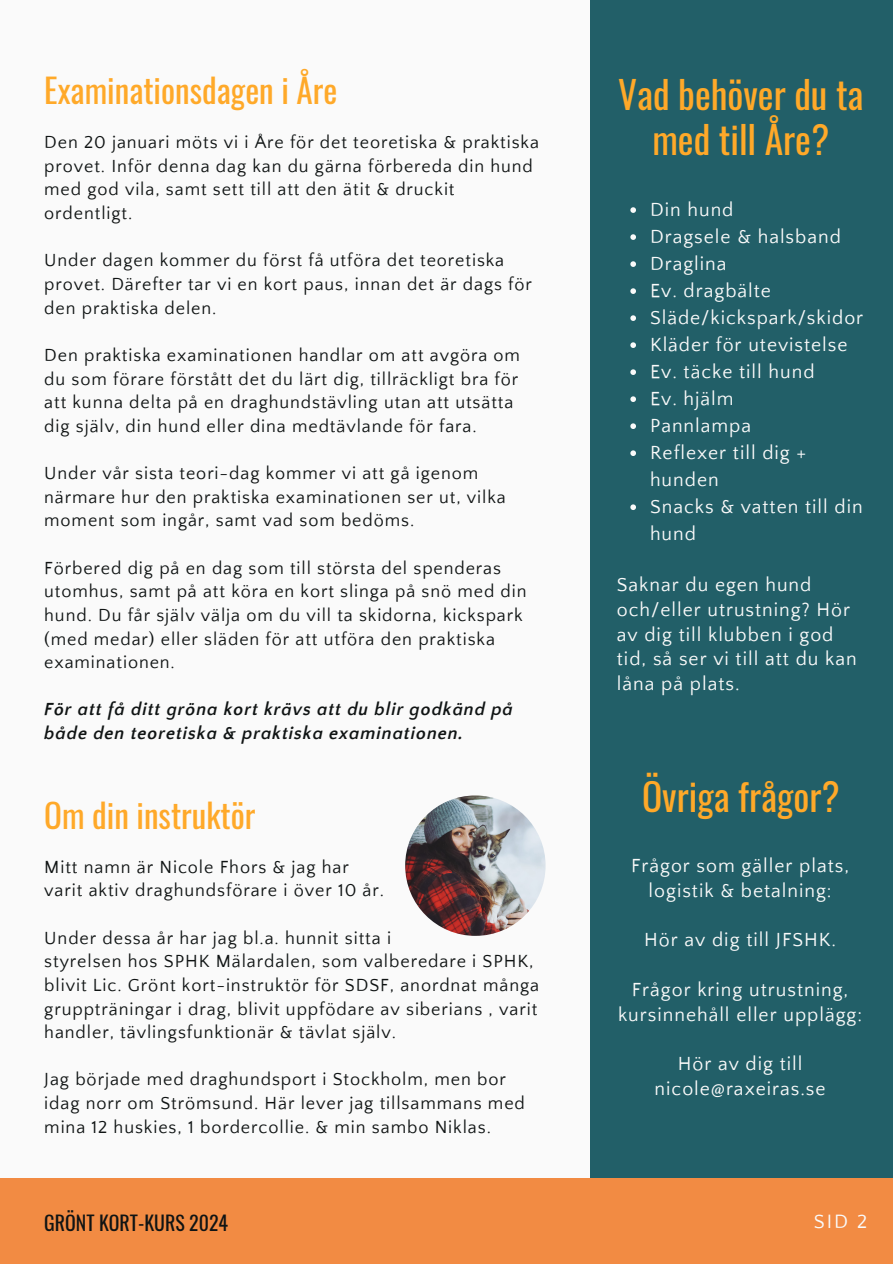
<style>
.page{position:relative;width:893px;height:1264px;background:#fff}
.page>*{position:absolute;margin:0;border:0;box-sizing:border-box;transform-origin:0 0}
.t1{font:37.5px/45px "Oswald";color:#ffa929;text-align:center}
.t2{font:33.15px "Oswald";color:#ffa929}
.t3{font:19.8px "Oswald";color:#101414}
.t4{font:19.8px "Quattrocento Sans";color:#fafafa}
.t5{font:19.5px/24.8px "Quattrocento Sans";letter-spacing:.05em;color:#fafafa}
.t6{font:18px/23.7px "Quattrocento Sans";letter-spacing:.05em;color:#101414}
.t7{font:italic 700 18px/23.7px "Quattrocento Sans";letter-spacing:.05em;color:#101414}
</style>
<div class="page">
<div style="left:0;top:0;width:892px;height:1263px;background:#fafafa"></div>
<div style="left:590px;top:0;width:302px;height:1177px;background:#225f68"></div>
<div style="left:0;top:1177px;width:892px;height:86px;background:#f28b43"></div>
<img style="left:405px;top:795px;width:140px;height:140px;border-radius:50%">
<svg style="left:630px;top:207px;width:6px;height:6px"></svg>
<svg style="left:630px;top:234px;width:6px;height:6px"></svg>
<svg style="left:630px;top:261px;width:6px;height:6px"></svg>
<svg style="left:630px;top:288px;width:6px;height:6px"></svg>
<svg style="left:630px;top:315px;width:6px;height:6px"></svg>
<svg style="left:630px;top:342px;width:6px;height:6px"></svg>
<svg style="left:630px;top:369px;width:6px;height:6px"></svg>
<svg style="left:630px;top:396px;width:6px;height:6px"></svg>
<svg style="left:630px;top:423px;width:6px;height:6px"></svg>
<svg style="left:630px;top:450px;width:6px;height:6px"></svg>
<svg style="left:630px;top:504px;width:6px;height:6px"></svg>
<p class="t2" style="left:44px;top:65px;width:294px">Examinationsdagen i Åre</p>
<p class="t6" style="left:44px;top:131px;width:496px">Den 20 januari möts vi i Åre för det teoretiska &amp; praktiska provet. Inför denna dag kan du gärna förbereda din hund med god vila, samt sett till att den ätit &amp; druckit ordentligt.</p>
<p class="t6" style="left:44px;top:249px;width:489px">Under dagen kommer du först få utföra det teoretiska provet. Därefter tar vi en kort paus, innan det är dags för den praktiska delen.</p>
<p class="t6" style="left:44px;top:344px;width:477px">Den praktiska examinationen handlar om att avgöra om du som förare förstått det du lärt dig, tillräckligt bra för att kunna delta på en draghundstävling utan att utsätta dig själv, din hund eller dina medtävlande för fara.</p>
<p class="t6" style="left:44px;top:462px;width:463px">Under vår sista teori-dag kommer vi att gå igenom närmare hur den praktiska examinationen ser ut, vilka moment som ingår, samt vad som bedöms.</p>
<p class="t6" style="left:44px;top:556px;width:484px">Förbered dig på en dag som till största del spenderas utomhus, samt på att köra en kort slinga på snö med din hund. Du får själv välja om du vill ta skidorna, kickspark (med medar) eller släden för att utföra den praktiska examinationen.</p>
<p class="t7" style="left:44px;top:698px;width:470px">För att få ditt gröna kort krävs att du blir godkänd på både den teoretiska &amp; praktiska examinationen.</p>
<p class="t2" style="left:44px;top:789px;width:213px">Om din instruktör</p>
<p class="t6" style="left:44px;top:855px;width:306px">Mitt namn är Nicole Fhors &amp; jag har</p>
<p class="t6" style="left:44px;top:879px;width:341px">varit aktiv draghundsförare i över 10 år.</p>
<p class="t6" style="left:44px;top:926px;width:348px">Under dessa år har jag bl.a. hunnit sitta i</p>
<p class="t6" style="left:44px;top:950px;width:496px">styrelsen hos SPHK Mälardalen, som valberedare i SPHK, blivit Lic. Grönt kort-instruktör för SDSF, anordnat många gruppträningar i drag, blivit uppfödare av siberians , varit handler, tävlingsfunktionär &amp; tävlat själv.</p>
<p class="t6" style="left:44px;top:1068px;width:482px">Jag började med draghundsport i Stockholm, men bor idag norr om Strömsund. Här lever jag tillsammans med mina 12 huskies, 1 bordercollie. &amp; min sambo Niklas.</p>
<p class="t1" style="left:618px;top:70px;width:247px">Vad behöver du ta med till Åre?</p>
<p class="t5" style="left:650px;top:198px;width:85px">Din hund</p>
<p class="t5" style="left:650px;top:225px;width:192px">Dragsele &amp; halsband</p>
<p class="t5" style="left:650px;top:252px;width:78px">Draglina</p>
<p class="t5" style="left:650px;top:279px;width:122px">Ev. dragbälte</p>
<p class="t5" style="left:650px;top:306px;width:215px">Släde/kickspark/skidor</p>
<p class="t5" style="left:650px;top:333px;width:199px">Kläder för utevistelse</p>
<p class="t5" style="left:650px;top:360px;width:166px">Ev. täcke till hund</p>
<p class="t5" style="left:650px;top:387px;width:85px">Ev. hjälm</p>
<p class="t5" style="left:650px;top:414px;width:103px">Pannlampa</p>
<p class="t5" style="left:650px;top:440px;width:158px;line-height:27px">Reflexer till dig + hunden</p>
<p class="t5" style="left:650px;top:494px;width:214px;line-height:27px">Snacks &amp; vatten till din hund</p>
<p class="t5" style="left:616px;top:573px;width:241px">Saknar du egen hund och/eller utrustning? Hör av dig till klubben i god tid, så ser vi till att du kan låna på plats.</p>
<p class="t1" style="left:642px;top:773px;width:199px">Övriga frågor?</p>
<p class="t5" style="left:631px;top:853px;width:219px;text-align:center">Frågor som gäller plats, logistik &amp; betalning:</p>
<p class="t5" style="left:644px;top:928px;width:193px">Hör av dig till JFSHK.</p>
<p class="t5" style="left:618px;top:977px;width:245px;text-align:center">Frågor kring utrustning, kursinnehåll eller upplägg:</p>
<p class="t5" style="left:654px;top:1051px;width:172px;text-align:center">Hör av dig till nicole@raxeiras.se</p>
<p class="t3" style="left:44px;top:1206px;width:185px">GRÖNT KORT-KURS 2024</p>
<p class="t4" style="left:813px;top:1210px;width:55px">SID 2</p>
</div>
